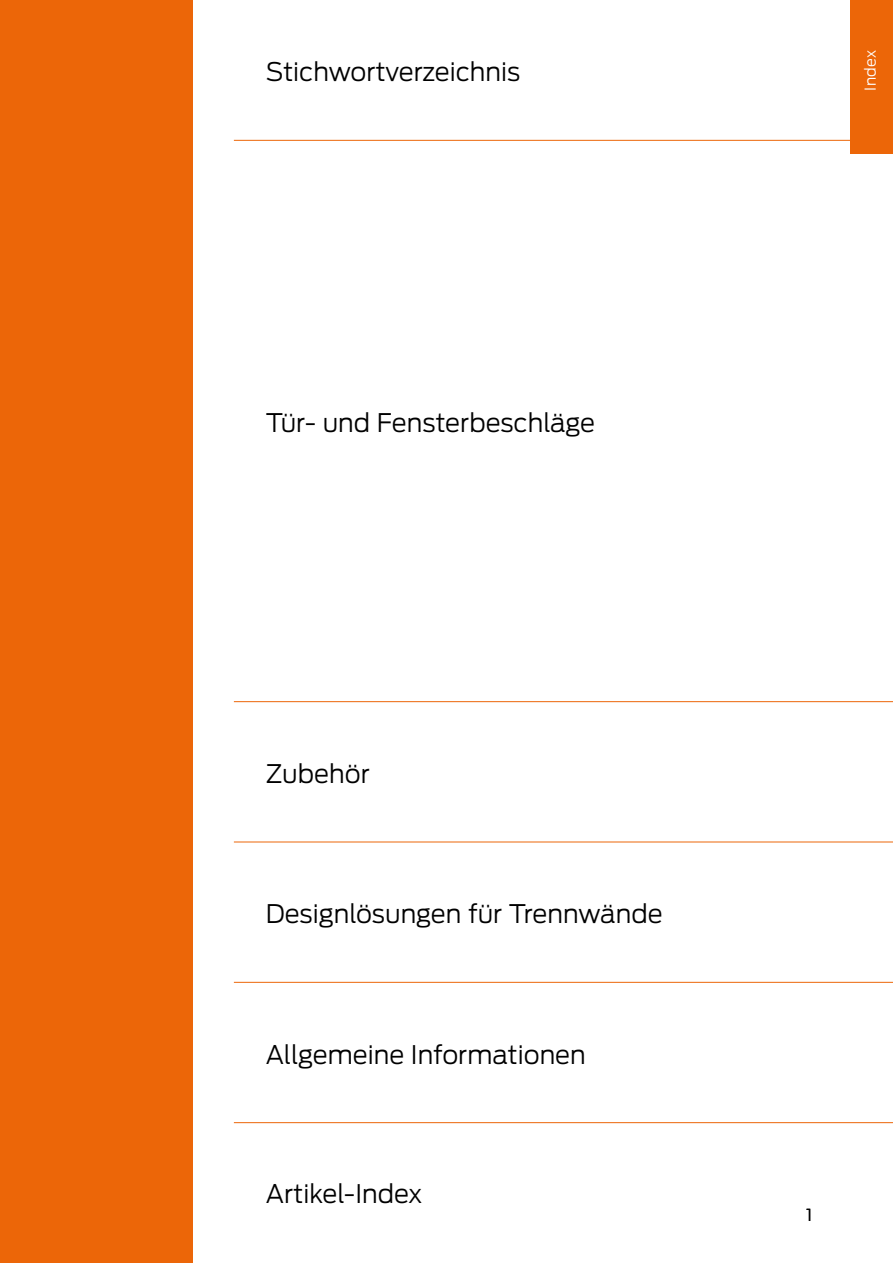
<style>
.page{position:relative;width:893px;height:1263px;background:#fff}
.page>*{position:absolute;margin:0;border:0;box-sizing:border-box;transform-origin:0 0}
.t1{font:300 25.5px "Antenna";color:#000}
.t2{font:300 16.5px "Antenna";color:#000}
.t3{font:300 15px "Antenna";letter-spacing:.025em;color:#fff}
</style>
<div class="page">
<div style="left:850px;top:0;width:43px;height:153px;background:#ec6608"></div>
<hr style="left:234px;top:140px;width:659px;height:1px;background:#ec6608">
<hr style="left:234px;top:701px;width:659px;height:1px;background:#ec6608">
<hr style="left:234px;top:842px;width:659px;height:1px;background:#ec6608">
<hr style="left:234px;top:982px;width:659px;height:1px;background:#ec6608">
<hr style="left:234px;top:1122px;width:659px;height:1px;background:#ec6608">
<div style="left:0;top:0;width:193px;height:1263px;background:#ec6608"></div>
<p class="t1" style="left:266px;top:56px;width:256px">Stichwortverzeichnis</p>
<p class="t1" style="left:266px;top:407px;width:331px">Tür- und Fensterbeschläge</p>
<p class="t1" style="left:266px;top:758px;width:105px">Zubehör</p>
<p class="t1" style="left:266px;top:898px;width:398px">Designlösungen für Trennwände</p>
<p class="t1" style="left:266px;top:1039px;width:322px">Allgemeine Informationen</p>
<p class="t1" style="left:266px;top:1179px;width:158px">Artikel-Index</p>
<p class="t3" style="left:861px;top:91px;width:42px;rotate:-90deg">Index</p>
<p class="t2" style="left:806px;top:1205px;width:8px">1</p>
</div>
